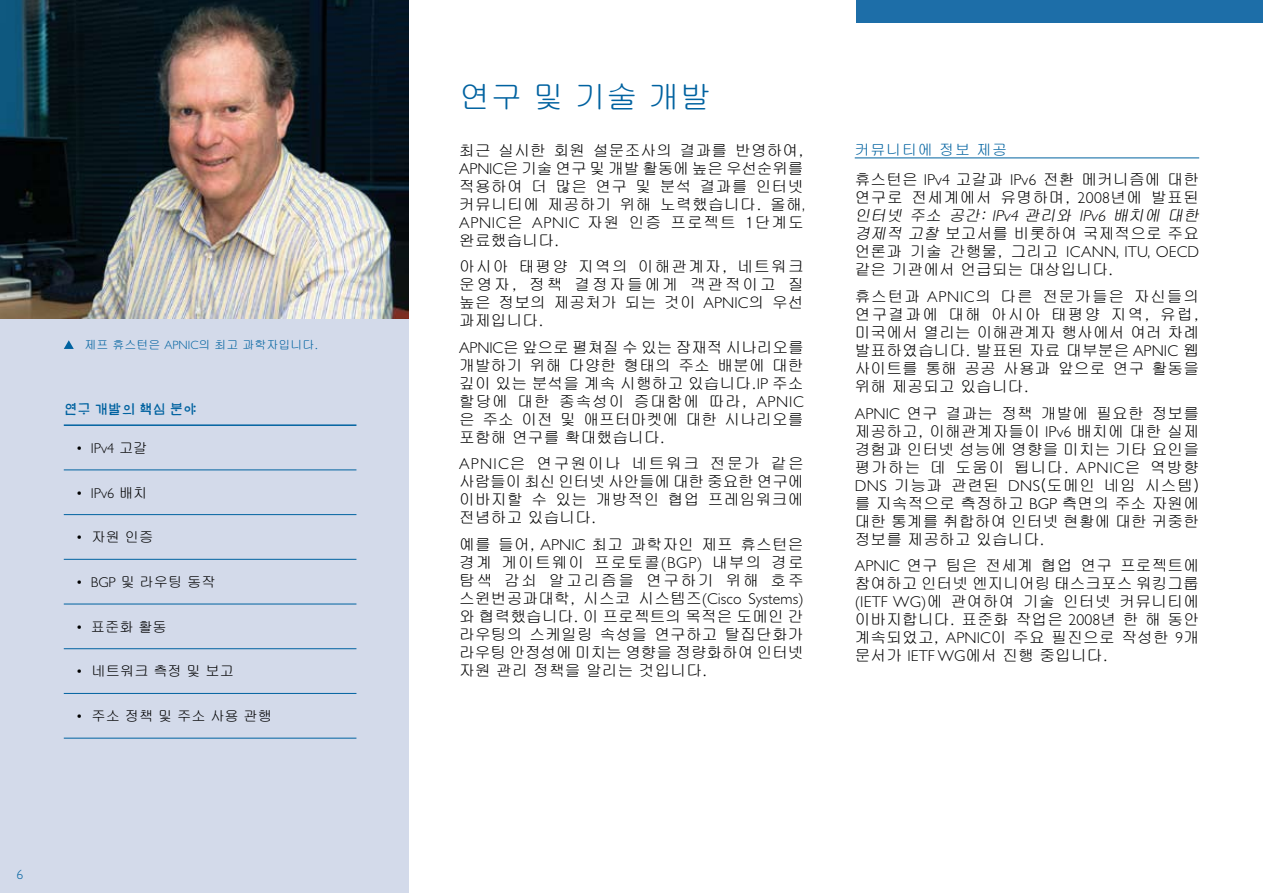
<style>
.page{position:relative;width:1263px;height:893px;background:#fff}
.page>*{position:absolute;margin:0;border:0;box-sizing:border-box;transform-origin:0 0}
.t1{font:31.5px "Gulim";color:#0062a0}
.t2{font:15.75px/18px "Gulim";letter-spacing:.005em;color:#000;text-align:justify}
.t3{font:15.75px/26.5px "Gulim";letter-spacing:.03em;color:#000}
.t4{font:300 15.75px "Gill Sans";letter-spacing:.005em;color:#000}
.t5{font:15px "Gulim";letter-spacing:.05em;color:#0062a0}
.t6{font:14.25px "Gulim";color:#000}
.t7{font:300 14.25px "Gill Sans";color:#000}
.t8{font:13.5px "Munhwa Hoonmin Std";color:#0062a0}
.t9{font:300 13.5px "Gill Sans";color:#0062a0}
.t10{font:12px "Gulim";color:#0062a0}
.s1{font-family:"Gill Sans";font-weight:300}
.s2{font-family:"Gulim";font-weight:400}
.s3{font-style:italic}
.s4{font-family:"Gill Sans";font-weight:300;font-style:italic}
</style>
<div class="page">
<div style="left:0;top:0;width:408px;height:893px;background:#d3daea"></div>
<div style="left:856px;top:0;width:407px;height:22px;background:#1d6ea8"></div>
<img style="left:0;top:0;width:408px;height:319px">
<hr style="left:855px;top:158px;width:344px;height:1px;background:#0062a0">
<svg style="left:64px;top:340px;width:10px;height:9px"></svg>
<hr style="left:64px;top:469px;width:292px;height:1px;background:#0062a0">
<hr style="left:64px;top:514px;width:292px;height:1px;background:#0062a0">
<hr style="left:64px;top:559px;width:292px;height:1px;background:#0062a0">
<hr style="left:64px;top:604px;width:292px;height:1px;background:#0062a0">
<hr style="left:64px;top:648px;width:292px;height:1px;background:#0062a0">
<hr style="left:64px;top:424px;width:292px;height:2px;background:#0062a0">
<hr style="left:64px;top:693px;width:292px;height:1px;background:#0062a0">
<hr style="left:64px;top:738px;width:292px;height:1px;background:#0062a0">
<p class="t10" style="left:84px;top:339px;width:235px">제프 휴스턴은 <span class="s1">APNIC</span>의 최고 과학자입니다.</p>
<p class="t8" style="left:64px;top:402px;width:134px">연구 개발의 핵심 분야</p>
<p class="t7" style="left:76px;top:440px;width:73px">• IPv4 <span class="s2">고갈</span></p>
<p class="t7" style="left:76px;top:485px;width:73px">• IPv6 <span class="s2">배치</span></p>
<p class="t6" style="left:76px;top:530px;width:79px"><span class="s1">•</span> 자원 인증</p>
<p class="t6" style="left:76px;top:575px;width:141px"><span class="s1">• BGP</span> 및 라우팅 동작</p>
<p class="t6" style="left:76px;top:619px;width:93px"><span class="s1">•</span> 표준화 활동</p>
<p class="t6" style="left:76px;top:664px;width:160px"><span class="s1">•</span> 네트워크 측정 및 보고</p>
<p class="t6" style="left:76px;top:709px;width:198px"><span class="s1">•</span> 주소 정책 및 주소 사용 관행</p>
<p class="t9" style="left:17px;top:867px;width:8px">6</p>
<h1 class="t1" style="left:459px;top:81px;width:253px">연구 및 기술 개발</h1>
<p class="t2" style="left:459px;top:141px;width:347px">최근 실시한 회원 설문조사의 결과를 반영하여, <span class="s1">APNIC</span>은 기술 연구 및 개발 활동에 높은 우선순위를 적용하여 더 많은 연구 및 분석 결과를 인터넷 커뮤니티에 제공하기 위해 노력했습니다. 올해<span class="s1">, APNIC</span>은 <span class="s1">APNIC</span> 자원 인증 프로젝트 1단계도 완료했습니다.</p>
<p class="t2" style="left:459px;top:257px;width:346px">아시아 태평양 지역의 이해관계자, 네트워크 운영자, 정책 결정자들에게 객관적이고 질 높은 정보의 제공처가 되는 것이 <span class="s1">APNIC</span>의 우선 과제입니다.</p>
<p class="t2" style="left:459px;top:338px;width:346px"><span class="s1">APNIC</span>은 앞으로 펼쳐질 수 있는 잠재적 시나리오를 개발하기 위해 다양한 형태의 주소 배분에 대한 깊이 있는 분석을 계속 시행하고 있습니다.<span class="s1">IP</span> 주소 할당에 대한 종속성이 증대함에 따라, <span class="s1">APNIC </span>은 주소 이전 및 애프터마켓에 대한 시나리오를 포함해 연구를 확대했습니다.</p>
<p class="t2" style="left:459px;top:454px;width:346px"><span class="s1">APNIC</span>은 연구원이나 네트워크 전문가 같은 사람들이 최신 인터넷 사안들에 대한 중요한 연구에 이바지할 수 있는 개방적인 협업 프레임워크에 전념하고 있습니다.</p>
<p class="t2" style="left:459px;top:535px;width:346px">예를 들어, <span class="s1">APNIC</span> 최고 과학자인 제프 휴스턴은 경계 게이트웨이 프로토콜<span class="s1">(BGP)</span> 내부의 경로 탐색 감쇠 알고리즘을 연구하기 위해 호주 스윈번공과대학, 시스코 시스템즈<span class="s1">(Cisco Systems) </span>와 협력했습니다. 이 프로젝트의 목적은 도메인 간 라우팅의 스케일링 속성을 연구하고 탈집단화가 라우팅 안정성에 미치는 영향을 정량화하여 인터넷 자원 관리 정책을 알리는 것입니다.</p>
<p class="t5" style="left:855px;top:142px;width:154px">커뮤니티에 정보 제공</p>
<p class="t2" style="left:855px;top:171px;width:349px;text-align:left">휴스턴은 <span class="s1">IPv4</span> 고갈과 <span class="s1">IPv6</span> 전환 메커니즘에 대한 연구로 전세계에서 유명하며, <span class="s1">2008</span>년에 발표된 <span class="s3">인터넷 주소 공간:</span> <span class="s4">IPv4</span> <span class="s3">관리와</span> <span class="s4">IPv6</span> <span class="s3">배치에 대한 경제적 고찰</span> 보고서를 비롯하여 국제적으로 주요</p>
<p class="t4" style="left:855px;top:243px;width:346px"><span class="s2">언론과 기술 간행물, 그리고</span> ICANN, ITU, OECD</p>
<p class="t3" style="left:855px;top:257px;width:346px">같은 기관에서 언급되는 대상입니다.<br>휴스턴과 <span class="s1">APNIC</span>의 다른 전문가들은 자신들의</p>
<p class="t2" style="left:855px;top:305px;width:346px">연구결과에 대해 아시아 태평양 지역, 유럽, 미국에서 열리는 이해관계자 행사에서 여러 차례 발표하였습니다. 발표된 자료 대부분은 <span class="s1">APNIC</span> 웹 사이트를 통해 공공 사용과 앞으로 연구 활동을 위해 제공되고 있습니다.</p>
<p class="t2" style="left:855px;top:404px;width:346px"><span class="s1">APNIC</span> 연구 결과는 정책 개발에 필요한 정보를 제공하고, 이해관계자들이 <span class="s1">IPv6</span> 배치에 대한 실제 경험과 인터넷 성능에 영향을 미치는 기타 요인을 평가하는 데 도움이 됩니다. <span class="s1">APNIC</span>은 역방향 <span class="s1">DNS</span> 기능과 관련된 <span class="s1">DNS</span>(도메인 네임 시스템) 를 지속적으로 측정하고 <span class="s1">BGP</span> 측면의 주소 자원에 대한 통계를 취합하여 인터넷 현황에 대한 귀중한 정보를 제공하고 있습니다.</p>
<p class="t2" style="left:855px;top:556px;width:346px"><span class="s1">APNIC</span> 연구 팀은 전세계 협업 연구 프로젝트에 참여하고 인터넷 엔지니어링 태스크포스 워킹그룹 <span class="s1">(IETF WG)</span>에 관여하여 기술 인터넷 커뮤니티에 이바지합니다. 표준화 작업은 <span class="s1">2008</span>년 한 해 동안 계속되었고, <span class="s1">APNIC</span>이 주요 필진으로 작성한 <span class="s1">9</span>개 문서가 <span class="s1">IETF WG</span>에서 진행 중입니다.</p>
</div>
